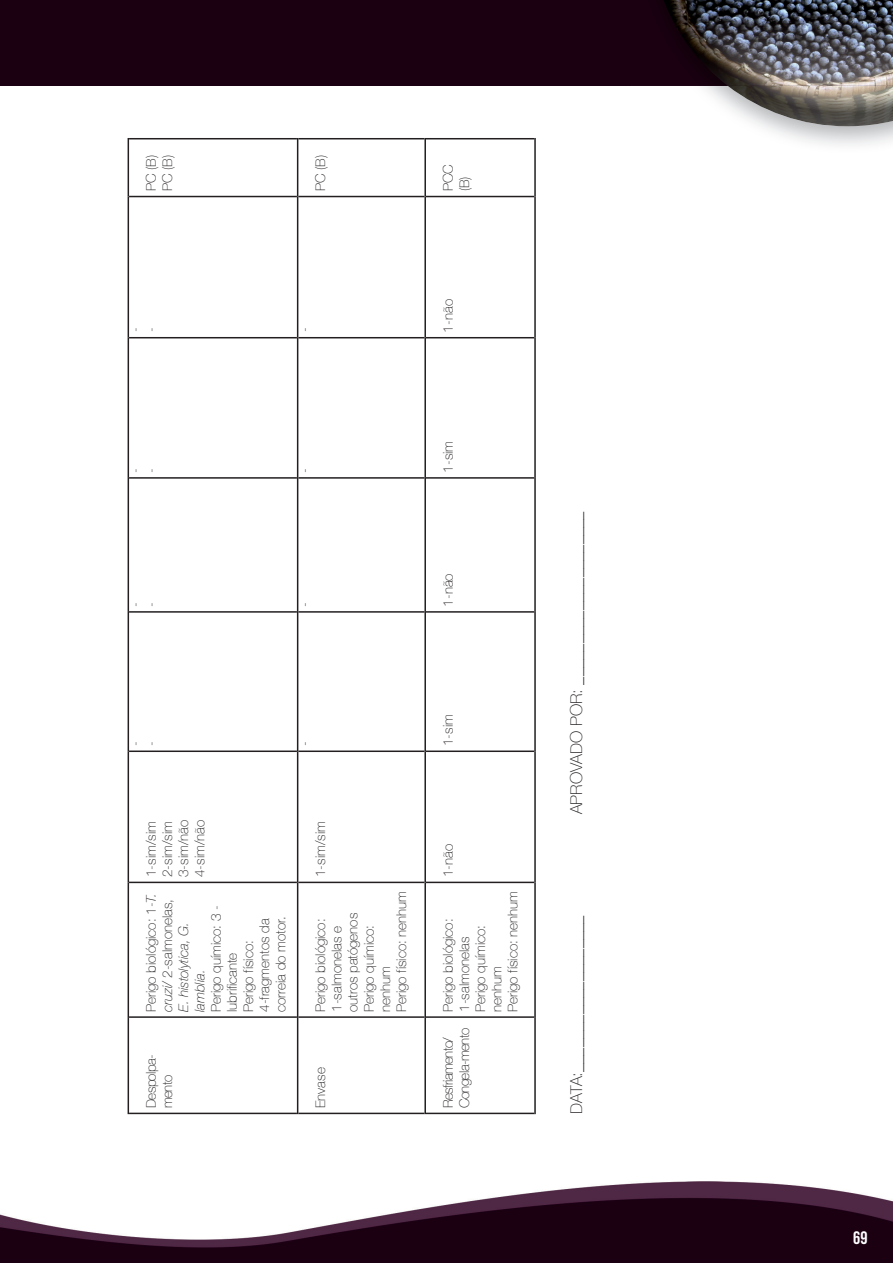
<style>
.page{position:relative;width:893px;height:1263px;background:#fff}
.page>*{position:absolute;margin:0;border:0;box-sizing:border-box;transform-origin:0 0}
.t1{font:18px "Bebas Neue";color:#fff}
.t2{font:100 16.5px "Helvetica Neue LT";color:#231f20}
.t3{font:100 13.5px/16.2px "Helvetica Neue LT";color:#231f20}
.t4{font:italic 100 13.5px/16.2px "Helvetica Neue LT";letter-spacing:-.005em;color:#231f20}
.t5{font:100 13.5px/16.2px "Helvetica Neue LT";letter-spacing:-.045em;color:#231f20}
.s1{font-style:normal}
</style>
<div class="page">
<img style="left:0;top:1181px;width:893px;height:82px">
<div style="left:0;top:0;width:893px;height:86px;background:#1b0012"></div>
<img style="left:728px;top:86px;width:165px;height:40px">
<img style="left:663px;top:0;width:230px;height:86px">
<hr style="left:128px;top:1017px;width:1px;height:97px;background:#231f20">
<hr style="left:129px;top:1113px;width:168px;height:1px;background:#231f20">
<hr style="left:128px;top:882px;width:1px;height:135px;background:#231f20">
<hr style="left:129px;top:1016px;width:168px;height:2px;background:#231f20">
<hr style="left:128px;top:751px;width:1px;height:131px;background:#231f20">
<hr style="left:129px;top:882px;width:168px;height:1px;background:#231f20">
<hr style="left:128px;top:612px;width:1px;height:139px;background:#231f20">
<hr style="left:129px;top:750px;width:168px;height:2px;background:#231f20">
<hr style="left:128px;top:478px;width:1px;height:134px;background:#231f20">
<hr style="left:129px;top:611px;width:168px;height:2px;background:#231f20">
<hr style="left:128px;top:338px;width:1px;height:140px;background:#231f20">
<hr style="left:129px;top:477px;width:168px;height:2px;background:#231f20">
<hr style="left:128px;top:197px;width:1px;height:141px;background:#231f20">
<hr style="left:129px;top:337px;width:168px;height:1px;background:#231f20">
<hr style="left:128px;top:138px;width:1px;height:59px;background:#231f20">
<hr style="left:129px;top:196px;width:168px;height:1px;background:#231f20">
<hr style="left:129px;top:138px;width:168px;height:1px;background:#231f20">
<hr style="left:297px;top:1017px;width:1px;height:97px;background:#231f20">
<hr style="left:298px;top:1113px;width:126px;height:1px;background:#231f20">
<hr style="left:297px;top:882px;width:1px;height:135px;background:#231f20">
<hr style="left:298px;top:1016px;width:126px;height:2px;background:#231f20">
<hr style="left:297px;top:751px;width:1px;height:131px;background:#231f20">
<hr style="left:298px;top:882px;width:126px;height:1px;background:#231f20">
<hr style="left:297px;top:612px;width:1px;height:139px;background:#231f20">
<hr style="left:298px;top:750px;width:126px;height:2px;background:#231f20">
<hr style="left:297px;top:478px;width:1px;height:134px;background:#231f20">
<hr style="left:298px;top:611px;width:126px;height:2px;background:#231f20">
<hr style="left:297px;top:338px;width:1px;height:140px;background:#231f20">
<hr style="left:298px;top:477px;width:126px;height:2px;background:#231f20">
<hr style="left:297px;top:197px;width:1px;height:141px;background:#231f20">
<hr style="left:298px;top:337px;width:126px;height:1px;background:#231f20">
<hr style="left:297px;top:138px;width:1px;height:59px;background:#231f20">
<hr style="left:298px;top:196px;width:126px;height:1px;background:#231f20">
<hr style="left:298px;top:138px;width:126px;height:1px;background:#231f20">
<hr style="left:424px;top:1017px;width:2px;height:97px;background:#231f20">
<hr style="left:426px;top:1113px;width:108px;height:1px;background:#231f20">
<hr style="left:424px;top:882px;width:2px;height:135px;background:#231f20">
<hr style="left:426px;top:1016px;width:108px;height:2px;background:#231f20">
<hr style="left:424px;top:751px;width:2px;height:131px;background:#231f20">
<hr style="left:426px;top:882px;width:108px;height:1px;background:#231f20">
<hr style="left:424px;top:612px;width:2px;height:139px;background:#231f20">
<hr style="left:426px;top:750px;width:108px;height:2px;background:#231f20">
<hr style="left:424px;top:478px;width:2px;height:134px;background:#231f20">
<hr style="left:426px;top:611px;width:108px;height:2px;background:#231f20">
<hr style="left:424px;top:338px;width:2px;height:140px;background:#231f20">
<hr style="left:426px;top:477px;width:108px;height:2px;background:#231f20">
<hr style="left:424px;top:197px;width:2px;height:141px;background:#231f20">
<hr style="left:426px;top:337px;width:108px;height:1px;background:#231f20">
<hr style="left:424px;top:138px;width:2px;height:59px;background:#231f20">
<hr style="left:426px;top:196px;width:108px;height:1px;background:#231f20">
<hr style="left:426px;top:138px;width:108px;height:1px;background:#231f20">
<hr style="left:534px;top:1017px;width:2px;height:97px;background:#231f20">
<hr style="left:534px;top:882px;width:2px;height:135px;background:#231f20">
<hr style="left:534px;top:751px;width:2px;height:131px;background:#231f20">
<hr style="left:534px;top:612px;width:2px;height:139px;background:#231f20">
<hr style="left:534px;top:478px;width:2px;height:134px;background:#231f20">
<hr style="left:534px;top:338px;width:2px;height:140px;background:#231f20">
<hr style="left:534px;top:197px;width:2px;height:141px;background:#231f20">
<hr style="left:534px;top:138px;width:2px;height:59px;background:#231f20">
<p class="t3" style="left:143px;top:191px;width:38px;rotate:-90deg">PC (B)<br>PC (B)</p>
<p class="t3" style="left:312px;top:191px;width:38px;rotate:-90deg">PC (B)</p>
<p class="t3" style="left:440px;top:191px;width:28px;rotate:-90deg">PCC (B)</p>
<p class="t3" style="left:127px;top:332px;width:6px;rotate:-90deg">- -</p>
<p class="t3" style="left:296px;top:332px;width:6px;rotate:-90deg">-</p>
<p class="t3" style="left:440px;top:332px;width:35px;rotate:-90deg">1-não</p>
<p class="t3" style="left:127px;top:473px;width:6px;rotate:-90deg">- -</p>
<p class="t3" style="left:296px;top:473px;width:6px;rotate:-90deg">-</p>
<p class="t3" style="left:440px;top:473px;width:33px;rotate:-90deg">1-sim</p>
<p class="t3" style="left:127px;top:607px;width:6px;rotate:-90deg">- -</p>
<p class="t3" style="left:127px;top:746px;width:6px;rotate:-90deg">- -</p>
<p class="t3" style="left:296px;top:607px;width:6px;rotate:-90deg">-</p>
<p class="t3" style="left:296px;top:746px;width:6px;rotate:-90deg">-</p>
<p class="t3" style="left:440px;top:607px;width:35px;rotate:-90deg">1-não</p>
<p class="t3" style="left:440px;top:746px;width:33px;rotate:-90deg">1-sim</p>
<p class="t2" style="left:567px;top:814px;width:304px;rotate:-90deg">APROVADO POR: _____________________</p>
<p class="t3" style="left:143px;top:877px;width:59px;text-align:justify;rotate:-90deg">1-sim/sim 2-sim/sim 3-sim/não 4-sim/não</p>
<p class="t3" style="left:312px;top:877px;width:57px;rotate:-90deg">1-sim/sim</p>
<p class="t3" style="left:440px;top:877px;width:35px;rotate:-90deg">1-não</p>
<p class="t4" style="left:143px;top:1012px;width:120px;rotate:-90deg"><span class="s1">Perigo biológico: 1-</span>T. cruzi/ <span class="s1">2-salmonelas,<br></span>E. histolytica, G. lamblia.</p>
<p class="t3" style="left:208px;top:1012px;width:108px;rotate:-90deg">Perigo químico: 3 - lubrificante<br>Perigo físico:<br>4-fragmentos da correia do motor.</p>
<p class="t5" style="left:143px;top:1108px;width:55px;rotate:-90deg">Despolpa&shy;mento</p>
<p class="t3" style="left:312px;top:1012px;width:123px;rotate:-90deg">Perigo biológico:<br>1-salmonelas e outros patógenos<br>Perigo químico: nenhum<br>Perigo físico: nenhum</p>
<p class="t3" style="left:312px;top:1108px;width:42px;rotate:-90deg">Envase</p>
<p class="t3" style="left:440px;top:1012px;width:123px;rotate:-90deg">Perigo biológico:<br>1-salmonelas<br>Perigo químico: nenhum<br>Perigo físico: nenhum</p>
<p class="t5" style="left:440px;top:1108px;width:82px;rotate:-90deg">Resfriamento/<br>Congela-mento</p>
<p class="t2" style="left:567px;top:1114px;width:200px;rotate:-90deg">DATA:___________________</p>
<h1 class="t1" style="left:853px;top:1228px;width:16px">69</h1>
</div>
